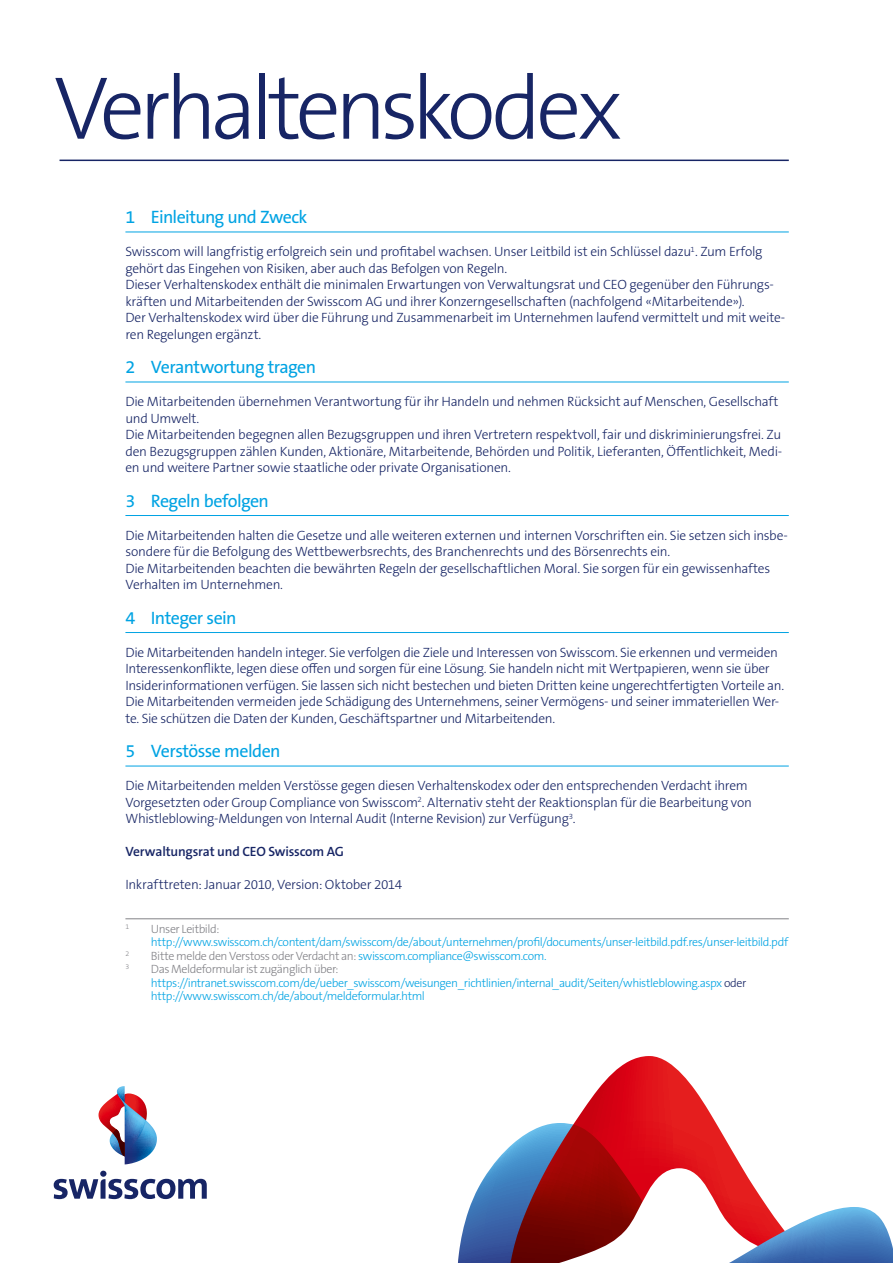
<style>
.page{position:relative;width:893px;height:1263px;background:#fff}
.page>*{position:absolute;margin:0;border:0;box-sizing:border-box;transform-origin:0 0}
.t1{font:300 90px "The Sans B W3";letter-spacing:-.07em;color:#172565}
.t2{font:18px "The Sans B W5 Plain";letter-spacing:-.035em;color:#00a3e3}
.t3{font:300 13.5px/16.5px "The Sans B W3";letter-spacing:-.02em;color:#172565}
.t4{font:600 13.5px "The Sans B W6";letter-spacing:-.02em;color:#172565}
.t5{font:300 12px/13.5px "The Sans B W3";letter-spacing:-.035em;color:#00a3e3}
.t6{font:300 12px "The Sans B W3";letter-spacing:-.035em;color:#828287}
.t7{font:300 7.05px "The Sans B W3";color:#828287}
.s1{color:#00a3e3}
.s2{color:#828287}
.s3{color:#172565}
</style>
<div class="page">
<svg style="left:54px;top:1171px;width:153px;height:28px"></svg>
<svg style="left:99px;top:1086px;width:58px;height:78px"></svg>
<svg style="left:574px;top:1056px;width:142px;height:67px"></svg>
<svg style="left:458px;top:1123px;width:435px;height:140px"></svg>
<hr style="left:60px;top:160px;width:729px;height:1px;background:#172565">
<hr style="left:125px;top:232px;width:664px;height:1px;background:#00a3e3">
<hr style="left:125px;top:382px;width:664px;height:1px;background:#00a3e3">
<hr style="left:125px;top:515px;width:664px;height:1px;background:#00a3e3">
<hr style="left:125px;top:632px;width:664px;height:1px;background:#00a3e3">
<hr style="left:125px;top:766px;width:664px;height:1px;background:#00a3e3">
<hr style="left:125px;top:918px;width:664px;height:1px;background:#828287">
<h1 class="t1" style="left:54px;top:50px;width:571px">Verhaltenskodex</h1>
<h2 class="t2" style="left:125px;top:205px;width:184px">1 Einleitung und Zweck</h2>
<p class="t3" style="left:125px;top:243px;width:661px">Swisscom will langfristig erfolgreich sein und profitabel wachsen. Unser Leitbild ist ein Schlüssel dazu<sup>1</sup>. Zum Erfolg gehört das Eingehen von Risiken, aber auch das Befolgen von Regeln.<br>Dieser Verhaltenskodex enthält die minimalen Erwartungen von Verwaltungsrat und CEO gegenüber den Führungs&shy;kräften und Mitarbeitenden der Swisscom AG und ihrer Konzerngesellschaften (nachfolgend «Mitarbeitende»).<br>Der Verhaltenskodex wird über die Führung und Zusammenarbeit im Unternehmen laufend vermittelt und mit weite&shy;ren Regelungen ergänzt.</p>
<h2 class="t2" style="left:125px;top:355px;width:192px">2 Verantwortung tragen</h2>
<p class="t3" style="left:125px;top:393px;width:658px">Die Mitarbeitenden übernehmen Verantwortung für ihr Handeln und nehmen Rücksicht auf Menschen, Gesellschaft und Umwelt.<br>Die Mitarbeitenden begegnen allen Bezugsgruppen und ihren Vertretern respektvoll, fair und diskriminierungsfrei. Zu den Bezugsgruppen zählen Kunden, Aktionäre, Mitarbeitende, Behörden und Politik, Lieferanten, Öffentlichkeit, Medi&shy;en und weitere Partner sowie staatliche oder private Organisationen.</p>
<h2 class="t2" style="left:125px;top:489px;width:145px">3 Regeln befolgen</h2>
<p class="t3" style="left:125px;top:527px;width:664px">Die Mitarbeitenden halten die Gesetze und alle weiteren externen und internen Vorschriften ein. Sie setzen sich insbe&shy;sondere für die Befolgung des Wettbewerbsrechts, des Branchenrechts und des Börsenrechts ein.<br>Die Mitarbeitenden beachten die bewährten Regeln der gesellschaftlichen Moral. Sie sorgen für ein gewissenhaftes Verhalten im Unternehmen.</p>
<h2 class="t2" style="left:125px;top:606px;width:112px">4 Integer sein</h2>
<p class="t3" style="left:125px;top:644px;width:660px">Die Mitarbeitenden handeln integer. Sie verfolgen die Ziele und Interessen von Swisscom. Sie erkennen und vermeiden Interessenkonflikte, legen diese offen und sorgen für eine Lösung. Sie handeln nicht mit Wertpapieren, wenn sie über Insiderinformationen verfügen. Sie lassen sich nicht bestechen und bieten Dritten keine ungerechtfertigten Vorteile an.<br>Die Mitarbeitenden vermeiden jede Schädigung des Unternehmens, seiner Vermögens- und seiner immateriellen Wer&shy;te. Sie schützen die Daten der Kunden, Geschäftspartner und Mitarbeitenden.</p>
<h2 class="t2" style="left:125px;top:739px;width:157px">5 Verstösse melden</h2>
<p class="t3" style="left:125px;top:777px;width:628px">Die Mitarbeitenden melden Verstösse gegen diesen Verhaltenskodex oder den entsprechenden Verdacht ihrem<br>Vorgesetzten oder Group Compliance von Swisscom<sup>2</sup>. Alternativ steht der Reaktionsplan für die Bearbeitung von<br>Whistleblowing-Meldungen von Internal Audit (Interne Revision) zur Verfügung<sup>3</sup>.</p>
<p class="t4" style="left:125px;top:843px;width:220px">Verwaltungsrat und CEO Swisscom AG</p>
<p class="t3" style="left:125px;top:876px;width:278px">Inkrafttreten: Januar 2010, Version: Oktober 2014</p>
<p class="t7" style="left:125px;top:922px;width:5px">1</p>
<p class="t6" style="left:151px;top:921px;width:70px">Unser Leitbild:</p>
<p class="t5" style="left:151px;top:935px;width:639px">http://www.swisscom.ch/content/dam/swisscom/de/about/unternehmen/profil/documents/unser-leitbild.pdf.res/unser-leitbild.pdf</p>
<p class="t7" style="left:125px;top:949px;width:5px">2</p>
<p class="t6" style="left:151px;top:948px;width:397px">Bitte melde den Verstoss oder Verdacht an: <span class="s1">swisscom.compliance@swisscom.com.</span></p>
<p class="t7" style="left:125px;top:962px;width:5px">3</p>
<p class="t5" style="left:151px;top:962px;width:597px"><span class="s2">Das Meldeformular ist zugänglich über: </span>https://intranet.swisscom.com/de/ueber_swisscom/weisungen_richtlinien/internal_audit/Seiten/whistleblowing.aspx <span class="s3">oder </span>http://www.swisscom.ch/de/about/meldeformular.html</p>
</div>
